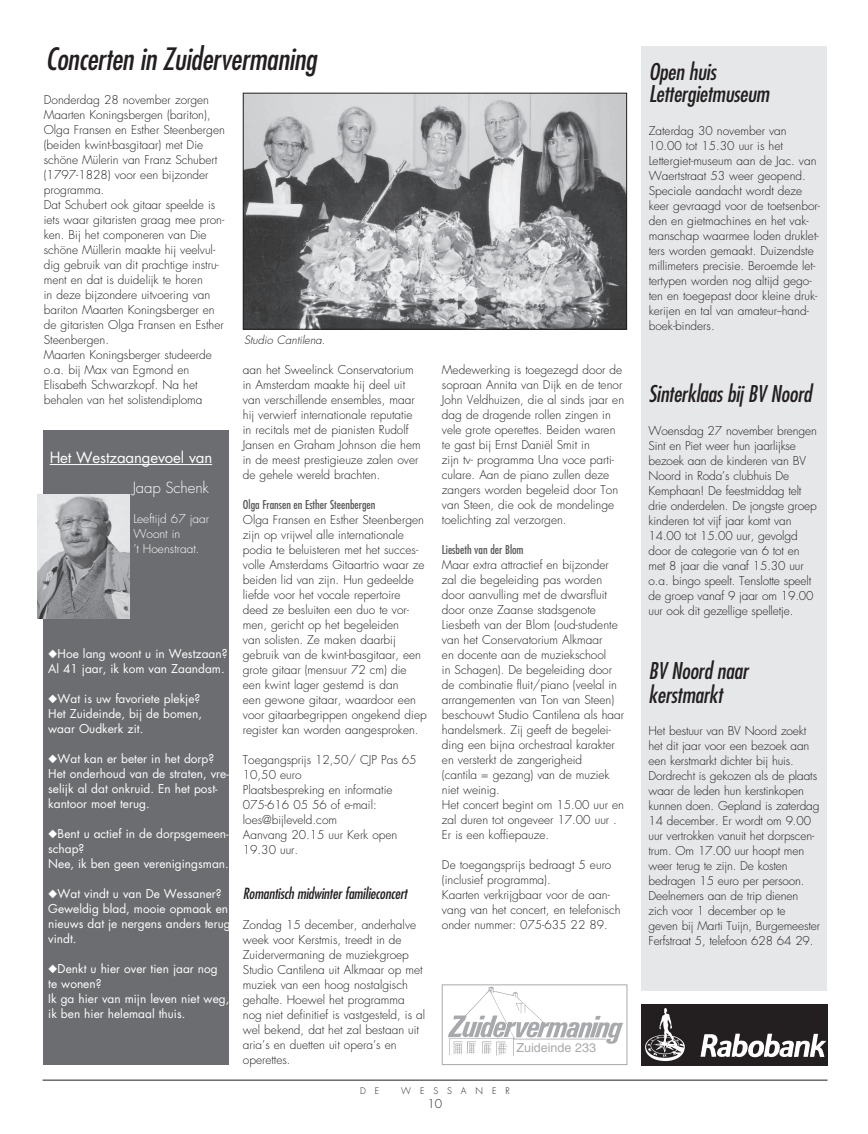
<style>
.page{position:relative;width:868px;height:1134px;background:#fff}
.page>*{position:absolute;margin:0;border:0;box-sizing:border-box;transform-origin:0 0}
.t1{font:italic condensed 30px "Futura";letter-spacing:-.01em;color:#231f20}
.t2{font:italic condensed 22.5px/22.5px "Futura";letter-spacing:-.01em;color:#231f20}
.t3{font:italic condensed 15px "Futura";letter-spacing:-.01em;color:#231f20}
.t4{font:15px "Futura";letter-spacing:-.01em;color:#fff}
.t5{font:300 15px "Futura";letter-spacing:-.01em;color:#fff}
.t6{font:12.5px "Helvetica";color:#a8a9ad}
.t7{font:300 11.88px/15px "Futura";color:#231f20}
.t8{font:11.88px/15px "Futura";color:#fff}
.t9{font:condensed 11.88px "Futura";color:#57585a}
.t10{font:300 11.88px/15px "Futura";color:#fff}
.t11{font:italic 300 11.25px "Futura";color:#231f20}
.t12{font:300 8.88px "Futura";letter-spacing:1em;color:#231f20}
</style>
<div class="page">
<div style="left:641px;top:46px;width:186px;height:944px;background:#e6e7e9"></div>
<div style="left:43px;top:430px;width:185px;height:635px;background:#6c6d70"></div>
<hr style="left:43px;top:1080px;width:784px;height:1px;background:#231f20">
<img style="left:245px;top:95px;width:379px;height:233px">
<div style="left:243px;top:93px;width:383px;height:237px;border:1px solid #231f20"></div>
<img style="left:448px;top:986px;width:175px;height:70px">
<div style="left:442px;top:984px;width:185px;height:81px;border:1px solid #a8a9ad"></div>
<img style="left:37px;top:495px;width:92px;height:124px">
<hr style="left:50px;top:464px;width:162px;height:1px;background:#fff">
<img style="left:641px;top:1005px;width:186px;height:60px">
<div style="left:515px;top:1040px;width:91px;height:19px;background:#fff"></div>
<h1 class="t1" style="left:46px;top:40px;width:272px">Concerten in Zuidervermaning</h1>
<p class="t7" style="left:44px;top:93px;width:182px">Donderdag 28 november zorgen<br>Maarten Koningsbergen (bariton),<br>Olga Fransen en Esther Steenbergen (beiden kwint-basgitaar) met Die schöne Mülerin van Franz Schubert (1797-1828) voor een bijzonder programma.<br>Dat Schubert ook gitaar speelde is iets waar gitaristen graag mee pron&shy;ken. Bij het componeren van Die schöne Müllerin maakte hij veelvul&shy;dig gebruik van dit prachtige instru&shy;ment en dat is duidelijk te horen<br>in deze bijzondere uitvoering van bariton Maarten Koningsberger en de gitaristen Olga Fransen en Esther<br>Steenbergen.<br>Maarten Koningsberger studeerde o.a. bij Max van Egmond en<br>Elisabeth Schwarzkopf. Na het behalen van het solistendiploma</p>
<p class="t4" style="left:50px;top:447px;width:164px">Het Westzaangevoel van</p>
<p class="t5" style="left:133px;top:478px;width:78px">Jaap Schenk</p>
<p class="t10" style="left:133px;top:511px;width:77px">Leeftijd 67 jaar<br>Woont in<br>’t Hoenstraat.</p>
<p class="t8" style="left:48px;top:646px;width:181px;text-align:right">Hoe lang woont u in Westzaan?<br>Al 41 jaar, ik kom van Zaandam.</p>
<p class="t8" style="left:48px;top:691px;width:155px;text-indent:9px">Wat is uw favoriete plekje?<br>Het Zuideinde, bij de bomen, waar Oudkerk zit.</p>
<p class="t8" style="left:48px;top:751px;width:182px;text-indent:9px">Wat kan er beter in het dorp?<br>Het onderhoud van de straten, vre&shy;selijk al dat onkruid. En het post&shy;kantoor moet terug.</p>
<p class="t8" style="left:48px;top:826px;width:182px;text-indent:9px">Bent u actief in de dorpsgemeen&shy;schap?<br>Nee, ik ben geen verenigingsman.</p>
<p class="t8" style="left:48px;top:886px;width:184px;text-indent:9px">Wat vindt u van De Wessaner?<br>Geweldig blad, mooie opmaak en nieuws dat je nergens anders terug vindt.</p>
<p class="t8" style="left:48px;top:961px;width:182px;text-indent:9px">Denkt u hier over tien jaar nog te wonen?<br>Ik ga hier van mijn leven niet weg, ik ben hier helemaal thuis.</p>
<p class="t11" style="left:244px;top:333px;width:83px">Studio Cantilena.</p>
<p class="t7" style="left:243px;top:362px;width:179px">aan het Sweelinck Conservatorium in Amsterdam maakte hij deel uit van verschillende ensembles, maar hij verwierf internationale reputatie in recitals met de pianisten Rudolf Jansen en Graham Johnson die hem in de meest prestigieuze zalen over de gehele wereld brachten.</p>
<p class="t9" style="left:243px;top:497px;width:134px">Olga Fransen en Esther Steenbergen</p>
<p class="t7" style="left:243px;top:512px;width:185px">Olga Fransen en Esther Steenbergen zijn op vrijwel alle internationale podia te beluisteren met het succes&shy;volle Amsterdams Gitaartrio waar ze beiden lid van zijn. Hun gedeelde liefde voor het vocale repertoire deed ze besluiten een duo te vor&shy;men, gericht op het begeleiden<br>van solisten. Ze maken daarbij gebruik van de kwint-basgitaar, een grote gitaar (mensuur 72 cm) die een kwint lager gestemd is dan<br>een gewone gitaar, waardoor een voor gitaarbegrippen ongekend diep register kan worden aangesproken.</p>
<p class="t7" style="left:243px;top:752px;width:175px">Toegangsprijs 12,50/ CJP Pas 65<br>10,50 euro<br>Plaatsbespreking en informatie<br>075-616 05 56 of e-mail: loes@bijleveld.com<br>Aanvang 20.15 uur Kerk open<br>19.30 uur.</p>
<p class="t3" style="left:243px;top:884px;width:166px">Romantisch midwinter familieconcert</p>
<p class="t7" style="left:243px;top:917px;width:184px">Zondag 15 december, anderhalve week voor Kerstmis, treedt in de<br>Zuidervermaning de muziekgroep<br>Studio Cantilena uit Alkmaar op met muziek van een hoog nostalgisch gehalte. Hoewel het programma nog niet definitief is vastgesteld, is al wel bekend, dat het zal bestaan uit aria’s en duetten uit opera’s en operettes.</p>
<p class="t7" style="left:442px;top:362px;width:184px">Medewerking is toegezegd door de sopraan Annita van Dijk en de tenor<br>John Veldhuizen, die al sinds jaar en dag de dragende rollen zingen in vele grote operettes. Beiden waren te gast bij Ernst Daniël Smit in<br>zijn tv- programma Una voce parti&shy;culare. Aan de piano zullen deze zangers worden begeleid door Ton van Steen, die ook de mondelinge toelichting zal verzorgen.</p>
<p class="t9" style="left:442px;top:542px;width:83px">Liesbeth van der Blom</p>
<p class="t7" style="left:442px;top:557px;width:184px">Maar extra attractief en bijzonder zal die begeleiding pas worden door aanvulling met de dwarsfluit door onze Zaanse stadsgenote<br>Liesbeth van der Blom (oud-studente van het Conservatorium Alkmaar<br>en docente aan de muziekschool<br>in Schagen). De begeleiding door de combinatie fluit/piano (veelal in arrangementen van Ton van Steen) beschouwt Studio Cantilena als haar handelsmerk. Zij geeft de begelei&shy;ding een bijna orchestraal karakter en versterkt de zangerigheid<br>(cantila = gezang) van de muziek niet weinig.<br>Het concert begint om 15.00 uur en zal duren tot ongeveer 17.00 uur .<br>Er is een koffiepauze.</p>
<p class="t7" style="left:442px;top:857px;width:180px">De toegangsprijs bedraagt 5 euro (inclusief programma).<br>Kaarten verkrijgbaar voor de aan&shy;vang van het concert, en telefonisch onder nummer: 075-635 22 89.</p>
<p class="t6" style="left:516px;top:1040px;width:81px">Zuideinde 233</p>
<p class="t12" style="left:360px;top:1085px;width:21px">D E</p>
<p class="t12" style="left:401px;top:1085px;width:110px">WESSANER</p>
<p class="t7" style="left:427px;top:1097px;width:16px">10</p>
<h2 class="t2" style="left:648px;top:60px;width:122px">Open huis<br>Lettergietmuseum</h2>
<p class="t7" style="left:648px;top:123px;width:173px">Zaterdag 30 november van<br>10.00 tot 15.30 uur is het<br>Lettergiet-museum aan de Jac. van<br>Waertstraat 53 weer geopend.<br>Speciale aandacht wordt deze keer gevraagd voor de toetsenbor&shy;den en gietmachines en het vak&shy;manschap waarmee loden druklet&shy;ters worden gemaakt. Duizendste millimeters precisie. Beroemde let&shy;tertypen worden nog altijd gego&shy;ten en toegepast door kleine druk&shy;kerijen en tal van amateur--hand&shy;boek-binders.</p>
<h2 class="t2" style="left:648px;top:382px;width:165px">Sinterklaas bij BV Noord</h2>
<p class="t7" style="left:648px;top:423px;width:170px">Woensdag 27 november brengen<br>Sint en Piet weer hun jaarlijkse bezoek aan de kinderen van BV<br>Noord in Roda’s clubhuis De<br>Kemphaan! De feestmiddag telt drie onderdelen. De jongste groep kinderen tot vijf jaar komt van<br>14.00 tot 15.00 uur, gevolgd door de categorie van 6 tot en met 8 jaar die vanaf 15.30 uur o.a. bingo speelt. Tenslotte speelt de groep vanaf 9 jaar om 19.00 uur ook dit gezellige spelletje.</p>
<h2 class="t2" style="left:648px;top:658px;width:101px;line-height:23.8px">BV Noord naar kerstmarkt</h2>
<p class="t7" style="left:648px;top:723px;width:173px">Het bestuur van BV Noord zoekt het dit jaar voor een bezoek aan een kerstmarkt dichter bij huis.<br>Dordrecht is gekozen als de plaats waar de leden hun kerstinkopen kunnen doen. Gepland is zaterdag<br>14 december. Er wordt om 9.00 uur vertrokken vanuit het dorpscen&shy;trum. Om 17.00 uur hoopt men weer terug te zijn. De kosten bedragen 15 euro per persoon.<br>Deelnemers aan de trip dienen zich voor 1 december op te<br>geven bij Marti Tuijn, Burgemeester<br>Ferfstraat 5, telefoon 628 64 29.</p>
</div>
